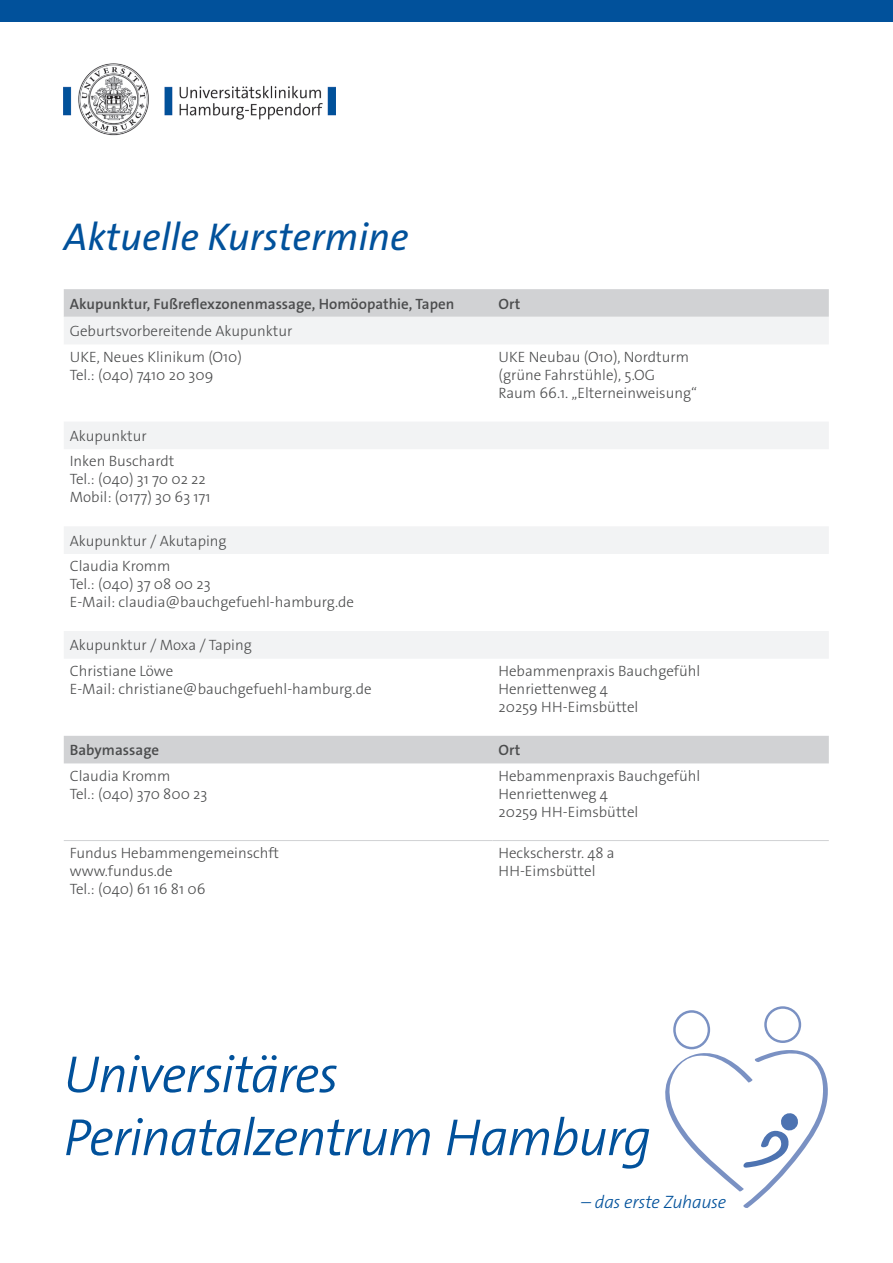
<style>
.page{position:relative;width:893px;height:1263px;background:#fff}
.page>*{position:absolute;margin:0;border:0;box-sizing:border-box;transform-origin:0 0}
.t1{font:italic 300 52.5px/63px "The Sans Os F";letter-spacing:-.025em;color:#01519b}
.t2{font:italic 39px "The Sans Os F";color:#01519b}
.t3{font:italic 300 18px "The Sans Os F";letter-spacing:-.02em;color:#01519b}
.t4{font:300 15px/18px "The Sans Os F";color:#4b4c4d}
.t5{font:600 15px "The Sans Os F";color:#4b4c4d}
</style>
<div class="page">
<svg style="left:64px;top:289px;width:765px;height:474px"></svg>
<svg style="left:64px;top:317px;width:765px;height:342px"></svg>
<hr style="left:64px;top:840px;width:428px;height:1px;background:#d1d2d4">
<hr style="left:492px;top:840px;width:337px;height:1px;background:#d1d2d4">
<img style="left:64px;top:64px;width:272px;height:71px">
<div style="left:0;top:0;width:893px;height:21px;background:#01519b"></div>
<div style="left:764px;top:1006px;width:37px;height:37px;border:2px solid #7a91c3;border-radius:50%"></div>
<div style="left:673px;top:1010px;width:37px;height:39px;border:2px solid #7a91c3;border-radius:50%"></div>
<svg style="left:665px;top:1048px;width:163px;height:160px"></svg>
<h2 class="t2" style="left:64px;top:212px;width:347px">Aktuelle Kurstermine</h2>
<p class="t5" style="left:70px;top:294px;width:386px">Akupunktur, Fußreflexzonenmassage, Homöopathie, Tapen</p>
<p class="t5" style="left:498px;top:294px;width:23px">Ort</p>
<p class="t4" style="left:70px;top:319px;width:224px;line-height:25.3px">Geburtsvorbereitende Akupunktur<br>UKE, Neues Klinikum (O10)</p>
<p class="t4" style="left:70px;top:366px;width:145px">Tel.: (040) 7410 20 309</p>
<p class="t4" style="left:498px;top:348px;width:200px">UKE Neubau (O10), Nordturm (grüne Fahrstühle), 5.OG<br>Raum 66.1. „Elterneinweisung“</p>
<p class="t4" style="left:70px;top:423px;width:106px;line-height:25.3px">Akupunktur<br>Inken Buschardt</p>
<p class="t4" style="left:70px;top:470px;width:142px">Tel.: (040) 31 70 02 22<br>Mobil: (0177) 30 63 171</p>
<p class="t4" style="left:70px;top:528px;width:158px;line-height:25.3px">Akupunktur / Akutaping<br>Claudia Kromm</p>
<p class="t4" style="left:70px;top:575px;width:286px">Tel.: (040) 37 08 00 23<br>E-Mail: claudia@bauchgefuehl-hamburg.de</p>
<p class="t4" style="left:70px;top:633px;width:183px;line-height:25.3px">Akupunktur / Moxa / Taping<br>Christiane Löwe</p>
<p class="t4" style="left:70px;top:680px;width:303px">E-Mail: christiane@bauchgefuehl-hamburg.de</p>
<p class="t4" style="left:498px;top:662px;width:203px">Hebammenpraxis Bauchgefühl<br>Henriettenweg 4<br>20259 HH-Eimsbüttel</p>
<p class="t5" style="left:70px;top:740px;width:91px">Babymassage</p>
<p class="t5" style="left:498px;top:740px;width:23px">Ort</p>
<p class="t4" style="left:70px;top:766px;width:139px">Claudia Kromm<br>Tel.: (040) 370 800 23</p>
<p class="t4" style="left:498px;top:766px;width:203px">Hebammenpraxis Bauchgefühl<br>Henriettenweg 4<br>20259 HH-Eimsbüttel</p>
<p class="t4" style="left:70px;top:844px;width:211px">Fundus Hebammengemeinschft www.fundus.de<br>Tel.: (040) 61 16 81 06</p>
<p class="t4" style="left:498px;top:844px;width:118px">Heckscherstr. 48 a<br>HH-Eimsbüttel</p>
<h1 class="t1" style="left:64px;top:1044px;width:589px">Universitäres<br>Perinatalzentrum Hamburg</h1>
<p class="t3" style="left:581px;top:1191px;width:147px">– das erste Zuhause</p>
</div>
